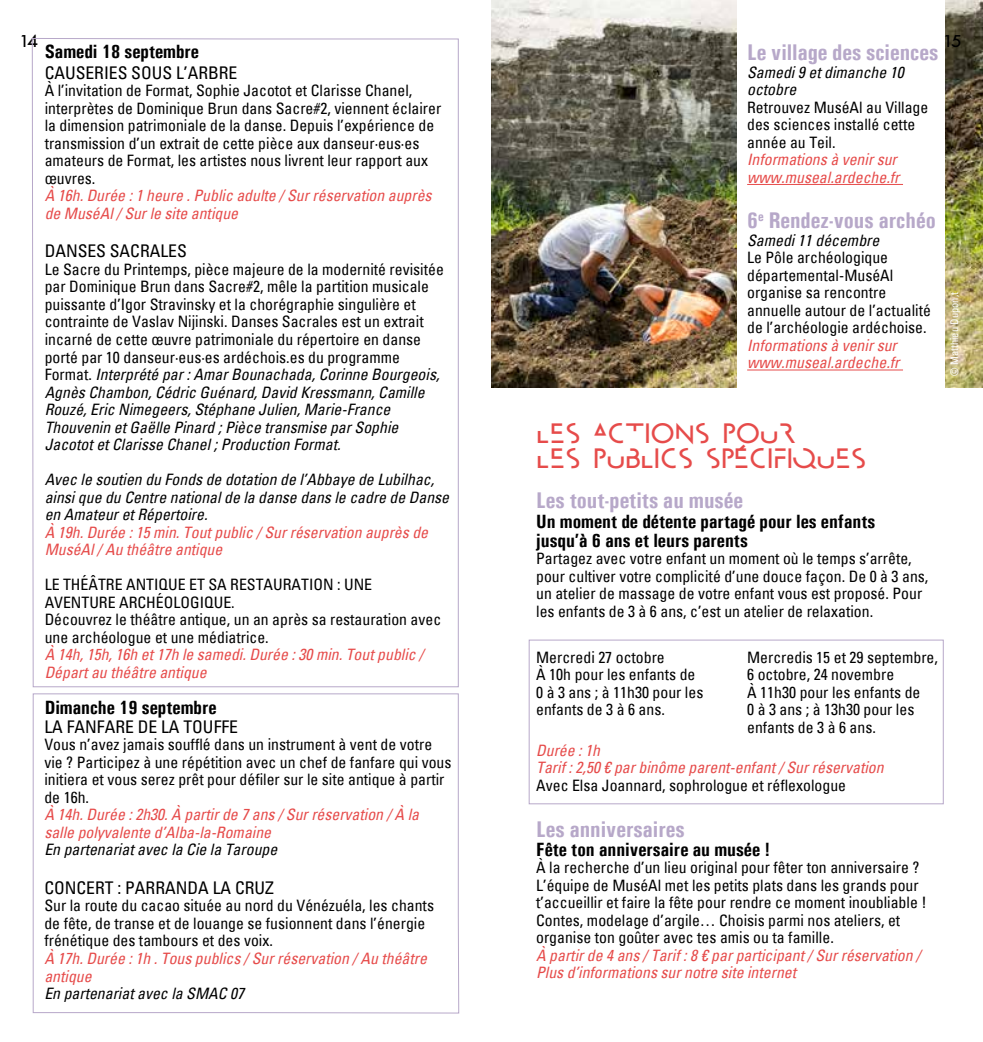
<style>
.page{position:relative;width:983px;height:1042px;background:#fff}
.page>*{position:absolute;margin:0;border:0;box-sizing:border-box;transform-origin:0 0}
.t1{font:700 24.5px/24.5px "Metamorphose";color:#e64b4a}
.t2{font:700 condensed 22.75px "Univers";color:#b7a8c9}
.t3{font:700 condensed 19.25px/19.2px "Univers";color:#000}
.t4{font:condensed 17.5px "Univers";color:#000}
.t5{font:condensed 15.75px/17.5px "Univers";color:#000}
.t6{font:italic condensed 15.75px/17.5px "Univers";color:#e64b4a}
.t7{font:italic condensed 15.75px/17.5px "Univers";color:#000}
.t8{font:700 15.75px "Metamorphose";color:#000}
.t9{font:condensed 10.5px "Univers";color:#fff}
.s1{font-style:italic}
</style>
<div class="page">
<div style="left:528px;top:639px;width:415px;height:165px;background:#fff;border:1px solid #b7a8c9"></div>
<img style="left:491px;top:0;width:491px;height:387px">
<div style="left:737px;top:0;width:207px;height:387px;background:#fff"></div>
<svg style="left:31px;top:38px;width:428px;height:649px"></svg>
<svg style="left:32px;top:693px;width:427px;height:321px"></svg>
<hr style="left:747px;top:184px;width:155px;height:1px;background:#e64b4a">
<hr style="left:747px;top:370px;width:155px;height:1px;background:#e64b4a">
<p class="t8" style="left:21px;top:30px;width:19px">14</p>
<p class="t3" style="left:45px;top:42px;width:156px">Samedi 18 septembre</p>
<p class="t4" style="left:45px;top:61px;width:194px">CAUSERIES SOUS L’ARBRE</p>
<p class="t5" style="left:45px;top:82px;width:398px">À l’invitation de Format, Sophie Jacotot et Clarisse Chanel, interprètes de Dominique Brun dans Sacre#2, viennent éclairer la dimension patrimoniale de la danse. Depuis l’expérience de transmission d’un extrait de cette pièce aux danseur·eus·es amateurs de Format, les artistes nous livrent leur rapport aux œuvres.</p>
<p class="t6" style="left:45px;top:187px;width:388px">À 16h. Durée : 1 heure . Public adulte / Sur réservation auprès de MuséAl / Sur le site antique</p>
<p class="t4" style="left:45px;top:240px;width:143px">DANSES SACRALES</p>
<p class="t5" style="left:45px;top:260px;width:400px">Le Sacre du Printemps, pièce majeure de la modernité revisitée par Dominique Brun dans Sacre#2, mêle la partition musicale puissante d’Igor Stravinsky et la chorégraphie singulière et contrainte de Vaslav Nijinski. Danses Sacrales est un extrait incarné de cette œuvre patrimoniale du répertoire en danse porté par 10 danseur·eus·es ardéchois.es du programme Format. <span class="s1">Interprété par : Amar Bounachada, Corinne Bourgeois, Agnès Chambon, Cédric Guénard, David Kressmann, Camille Rouzé, Eric Nimegeers, Stéphane Julien, Marie-France Thouvenin et Gaëlle Pinard ; Pièce transmise par Sophie Jacotot et Clarisse Chanel ; Production Format.</span></p>
<p class="t7" style="left:45px;top:470px;width:406px">Avec le soutien du Fonds de dotation de l’Abbaye de Lubilhac, ainsi que du Centre national de la danse dans le cadre de Danse en Amateur et Répertoire.</p>
<p class="t6" style="left:45px;top:523px;width:385px">À 19h. Durée : 15 min. Tout public / Sur réservation auprès de<br>MuséAl / Au théâtre antique</p>
<p class="t5" style="left:45px;top:575px;width:398px">LE THÉÂTRE ANTIQUE ET SA RESTAURATION : UNE AVENTURE ARCHÉOLOGIQUE.<br>Découvrez le théâtre antique, un an après sa restauration avec une archéologue et une médiatrice.</p>
<p class="t6" style="left:45px;top:645px;width:380px">À 14h, 15h, 16h et 17h le samedi. Durée : 30 min. Tout public /<br>Départ au théâtre antique</p>
<p class="t3" style="left:45px;top:698px;width:173px">Dimanche 19 septembre</p>
<p class="t4" style="left:44px;top:715px;width:195px">LA FANFARE DE LA TOUFFE</p>
<p class="t5" style="left:44px;top:736px;width:408px">Vous n’avez jamais soufflé dans un instrument à vent de votre vie ? Participez à une répétition avec un chef de fanfare qui vous initiera et vous serez prêt pour défiler sur le site antique à partir de 16h.</p>
<p class="t6" style="left:44px;top:806px;width:376px">À 14h. Durée : 2h30. À partir de 7 ans / Sur réservation / À la salle polyvalente d’Alba-la-Romaine</p>
<p class="t7" style="left:44px;top:841px;width:234px">En partenariat avec la Cie la Taroupe</p>
<p class="t4" style="left:44px;top:876px;width:231px">CONCERT : PARRANDA LA CRUZ</p>
<p class="t5" style="left:44px;top:897px;width:391px">Sur la route du cacao située au nord du Vénézuéla, les chants de fête, de transe et de louange se fusionnent dans l’énergie frénétique des tambours et des voix.</p>
<p class="t6" style="left:44px;top:949px;width:384px">À 17h. Durée : 1h . Tous publics / Sur réservation / Au théâtre antique</p>
<p class="t7" style="left:44px;top:984px;width:201px">En partenariat avec la SMAC 07</p>
<p class="t8" style="left:944px;top:30px;width:19px">15</p>
<h2 class="t2" style="left:747px;top:39px;width:193px">Le village des sciences</h2>
<p class="t7" style="left:747px;top:63px;width:158px">Samedi 9 et dimanche 10 octobre</p>
<p class="t5" style="left:747px;top:98px;width:183px">Retrouvez MuséAl au Village des sciences installé cette année au Teil.</p>
<p class="t6" style="left:747px;top:151px;width:154px">Informations à venir sur www.museal.ardeche.fr</p>
<h2 class="t2" style="left:747px;top:207px;width:190px">6<sup>e</sup> Rendez-vous archéo</h2>
<p class="t7" style="left:747px;top:231px;width:134px">Samedi 11 décembre</p>
<p class="t5" style="left:747px;top:249px;width:185px">Le Pôle archéologique départemental-MuséAl organise sa rencontre annuelle autour de l’actualité de l’archéologie ardéchoise.</p>
<p class="t6" style="left:747px;top:336px;width:154px">Informations à venir sur www.museal.ardeche.fr</p>
<p class="t9" style="left:947px;top:376px;width:85px;rotate:-90deg">© Matthieu Dupon,t</p>
<h1 class="t1" style="left:536px;top:422px;width:332px">LES ACTIONS POUR<br>LES PUBLICS SPÉCIFIQUES</h1>
<h2 class="t2" style="left:536px;top:487px;width:208px">Les tout-petits au musée</h2>
<p class="t3" style="left:536px;top:511px;width:340px">Un moment de détente partagé pour les enfants jusqu’à 6 ans et leurs parents</p>
<p class="t5" style="left:536px;top:550px;width:393px">Partagez avec votre enfant un moment où le temps s’arrête, pour cultiver votre complicité d’une douce façon. De 0 à 3 ans, un atelier de massage de votre enfant vous est proposé. Pour les enfants de 3 à 6 ans, c’est un atelier de relaxation.</p>
<p class="t5" style="left:536px;top:648px;width:169px">Mercredi 27 octobre<br>À 10h pour les enfants de<br>0 à 3 ans ; à 11h30 pour les enfants de 3 à 6 ans.</p>
<p class="t5" style="left:747px;top:648px;width:192px">Mercredis 15 et 29 septembre,<br>6 octobre, 24 novembre<br>À 11h30 pour les enfants de<br>0 à 3 ans ; à 13h30 pour les enfants de 3 à 6 ans.</p>
<p class="t6" style="left:536px;top:741px;width:349px">Durée : 1h<br>Tarif : 2,50 € par binôme parent-enfant / Sur réservation</p>
<p class="t5" style="left:536px;top:776px;width:311px">Avec Elsa Joannard, sophrologue et réflexologue</p>
<h2 class="t2" style="left:536px;top:815px;width:150px">Les anniversaires</h2>
<p class="t3" style="left:536px;top:839px;width:235px">Fête ton anniversaire au musée !</p>
<p class="t5" style="left:536px;top:859px;width:392px">À la recherche d’un lieu original pour fêter ton anniversaire ?<br>L’équipe de MuséAl met les petits plats dans les grands pour t’accueillir et faire la fête pour rendre ce moment inoubliable !<br>Contes, modelage d’argile… Choisis parmi nos ateliers, et organise ton goûter avec tes amis ou ta famille.</p>
<p class="t6" style="left:536px;top:946px;width:386px">À partir de 4 ans / Tarif : 8 € par participant / Sur réservation /<br>Plus d’informations sur notre site internet</p>
</div>
